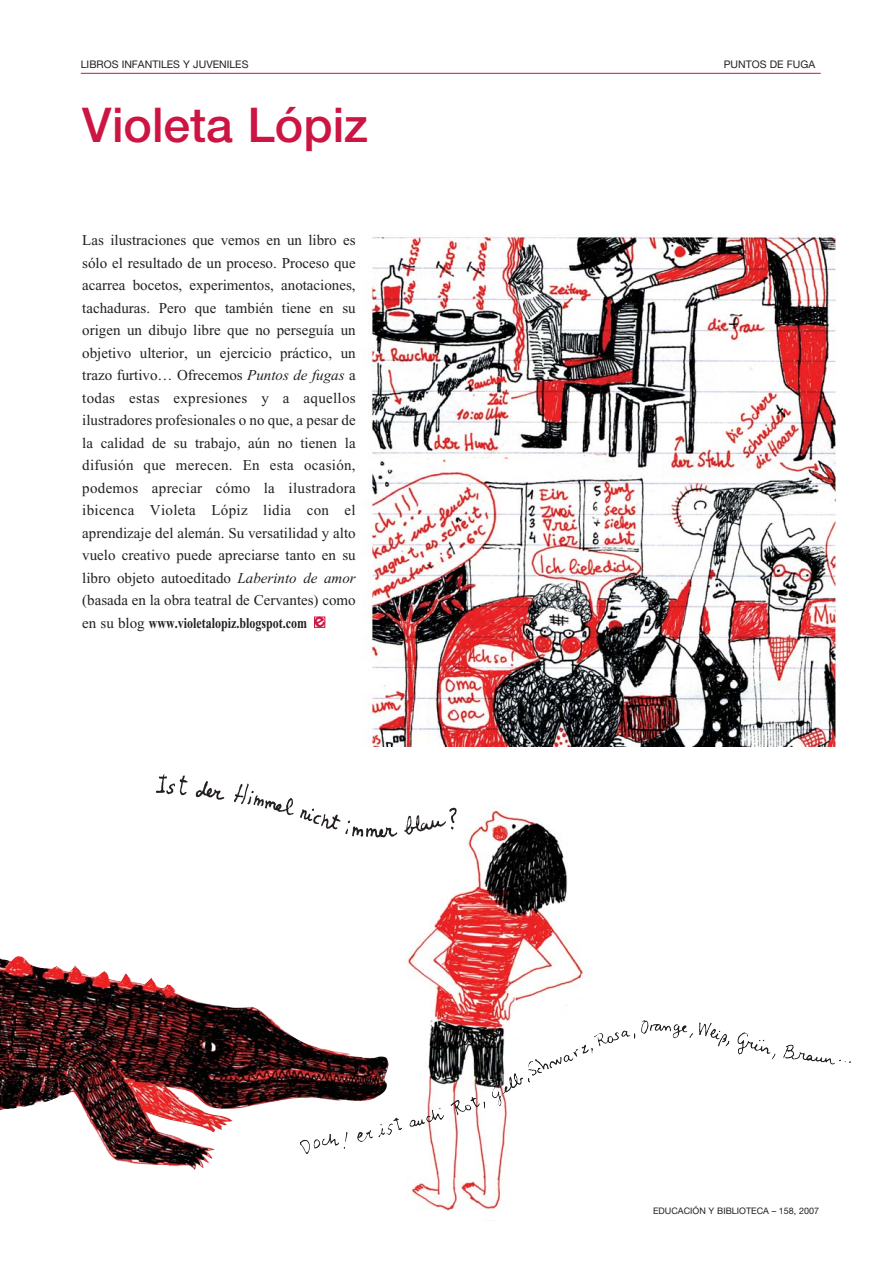
<style>
.page{position:relative;width:893px;height:1263px;background:#fff}
.page>*{position:absolute;margin:0;border:0;box-sizing:border-box;transform-origin:0 0}
.t1{font:500 48px "Helvetica Neue";color:#cc1543}
.t2{font:15px/22.5px "Times New Roman";color:#231f20;text-align:justify}
.t3{font:10.5px "Helvetica Neue";color:#231f20}
.t4{font:9px "Helvetica Neue";color:#231f20}
.s1{font-style:italic}
.s2{font-weight:700}
</style>
<div class="page">
<hr style="left:81px;top:73px;width:740px;height:1px;background:#cc1543">
<img style="left:0;top:956px;width:345px;height:214px">
<img style="left:362px;top:233px;width:474px;height:514px">
<img style="left:407px;top:808px;width:177px;height:403px">
<img style="left:322px;top:1020px;width:327px;height:126px">
<img style="left:156px;top:774px;width:322px;height:79px">
<svg style="left:314px;top:616px;width:12px;height:12px"></svg>
<p class="t3" style="left:81px;top:60px;width:169px">LIBROS INFANTILES Y JUVENILES</p>
<p class="t3" style="left:724px;top:60px;width:93px">PUNTOS DE FUGA</p>
<p class="t1" style="left:82px;top:108px;width:287px">Violeta Lópiz</p>
<p class="t2" style="left:82px;top:230px;width:275px">Las ilustraciones que vemos en un libro es sólo el resultado de un proceso. Proceso que acarrea bocetos, experimentos, anotaciones, tachaduras. Pero que también tiene en su origen un dibujo libre que no perseguía un objetivo ulterior, un ejercicio práctico, un trazo furtivo… Ofrecemos <span class="s1">Puntos de fugas</span> a todas estas expresiones y a aquellos ilustradores profesionales o no que, a pesar de la calidad de su trabajo, aún no tienen la difusión que merecen. En esta ocasión, podemos apreciar cómo la ilustradora ibicenca Violeta Lópiz lidia con el aprendizaje del alemán. Su versatilidad y alto vuelo creativo puede apreciarse tanto en su libro objeto autoeditado <span class="s1">Laberinto de amor </span>(basada en la obra teatral de Cervantes) como en su blog <span class="s2">www.violetalopiz.blogspot.com</span></p>
<p class="t4" style="left:653px;top:1208px;width:168px">EDUCACIÓN Y BIBLIOTECA – 158, 2007</p>
</div>
